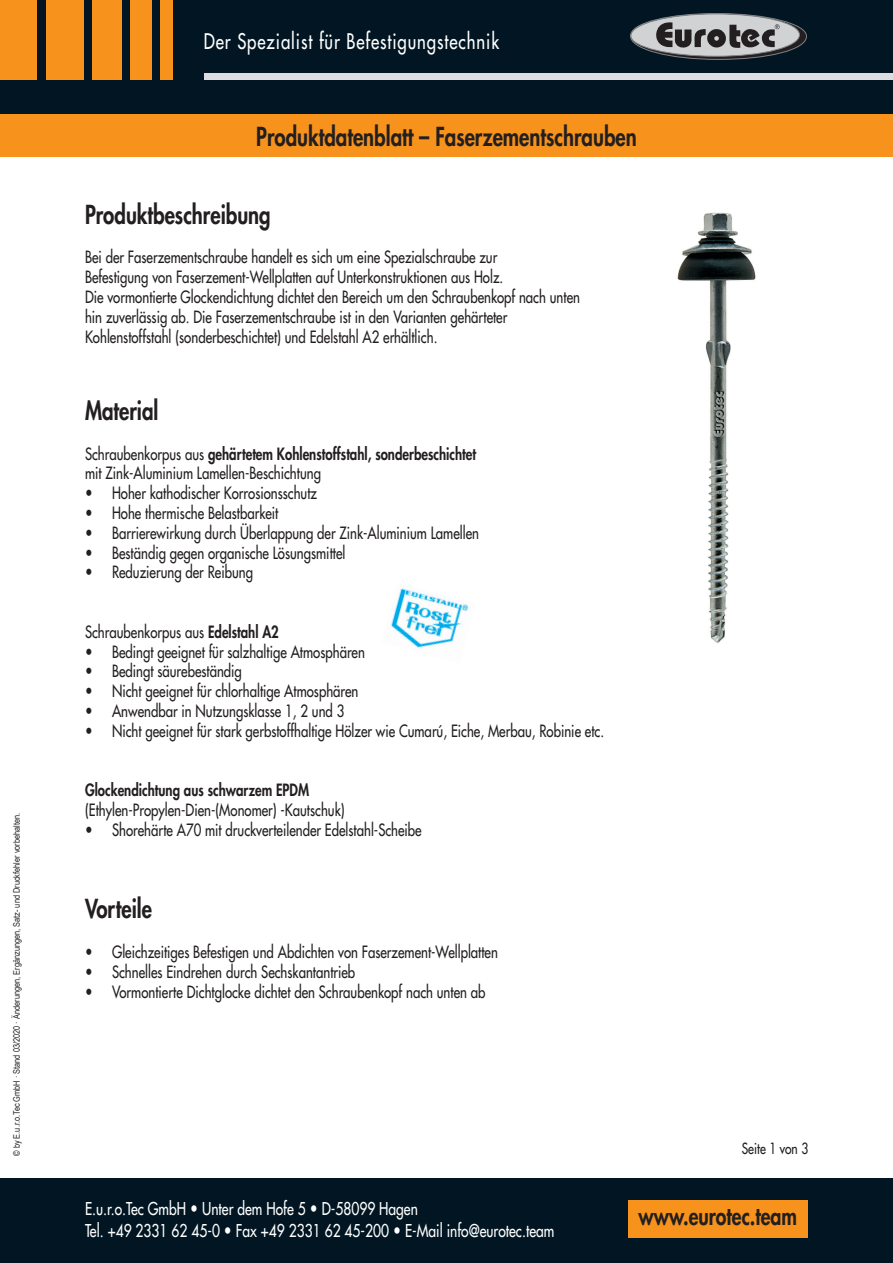
<style>
.page{position:relative;width:893px;height:1263px;background:#fff}
.page>*{position:absolute;margin:0;border:0;box-sizing:border-box;transform-origin:0 0}
.t1{font:800 25.5px "Futura Std";color:#231f20;scale:.8 1}
.t2{font:800 24.3px "Futura Std";color:#231f20;scale:.8 1}
.t3{font:500 21px "Futura Std";letter-spacing:.055em;color:#fff;scale:.8 1}
.t4{font:500 17.25px/22.5px "Futura Std";color:#fff;scale:.8 1}
.t5{font:500 16.5px/19.8px "Futura Std";color:#231f20;scale:.8 1}
.t6{font:800 16.5px "Futura Std";color:#231f20;scale:.8 1}
.t7{font:500 15px "Futura Std";color:#231f20;scale:.8 1}
.t8{font:9px "Arial Narrow";color:#231f20}
.s1{font-weight:800}
</style>
<div class="page">
<div style="left:0;top:0;width:893px;height:137px;background:#011622"></div>
<div style="left:204px;top:74px;width:689px;height:6px;background:#dcdddf"></div>
<svg style="left:630px;top:13px;width:176px;height:46px"></svg>
<div style="left:631px;top:14px;width:168px;height:42px;background:#d1d2d4;border-radius:50%"></div>
<div style="left:630px;top:14px;width:170px;height:43px;border:1px solid #808285;border-radius:50%"></div>
<div style="left:630px;top:13px;width:177px;height:47px;border:1px solid #808285;border-radius:50%"></div>
<svg style="left:656px;top:22px;width:124px;height:27px"></svg>
<div style="left:0;top:0;width:37px;height:80px;background:#f7931d"></div>
<div style="left:46px;top:0;width:38px;height:80px;background:#f7931d"></div>
<div style="left:92px;top:0;width:30px;height:80px;background:#f7931d"></div>
<div style="left:131px;top:0;width:21px;height:80px;background:#f7931d"></div>
<div style="left:161px;top:0;width:12px;height:80px;background:#f7931d"></div>
<div style="left:0;top:114px;width:893px;height:43px;background:#f7931d"></div>
<div style="left:0;top:1178px;width:893px;height:85px;background:#011622"></div>
<div style="left:628px;top:1200px;width:180px;height:37px;background:#f7931d"></div>
<img style="left:677px;top:212px;width:79px;height:431px">
<img style="left:391px;top:588px;width:78px;height:60px">
<p class="t8" style="left:10px;top:1156px;width:345px;rotate:-90deg">© by E.u.r.o.Tec GmbH · Stand 03/2020 · Änderungen, Ergänzungen, Satz- und Druckfehler vorbehalten.</p>
<p class="t3" style="left:204px;top:28px;width:371px">Der Spezialist für Befestigungstechnik</p>
<h1 class="t1" style="left:256px;top:121px;width:477px">Produktdatenblatt – Faserzementschrauben</h1>
<h1 class="t1" style="left:85px;top:198px;width:234px">Produktbeschreibung</h1>
<p class="t5" style="left:85px;top:247px;width:620px">Bei der Faserzementschraube handelt es sich um eine Spezialschraube zur<br>Befestigung von Faserzement-Wellplatten auf Unterkonstruktionen aus Holz.<br>Die vormontierte Glockendichtung dichtet den Bereich um den Schraubenkopf nach unten hin zuverlässig ab. Die Faserzementschraube ist in den Varianten gehärteter Kohlenstoffstahl (sonderbeschichtet) und Edelstahl A2 erhältlich.</p>
<h1 class="t1" style="left:85px;top:394px;width:93px">Material</h1>
<p class="t5" style="left:85px;top:444px;width:490px">Schraubenkorpus aus <span class="s1">gehärtetem Kohlenstoffstahl, sonderbeschichtet </span>mit Zink-Aluminium Lamellen-Beschichtung</p>
<p class="t5" style="left:85px;top:483px;width:292px">• Hoher kathodischer Korrosionsschutz</p>
<p class="t5" style="left:85px;top:503px;width:243px">• Hohe thermische Belastbarkeit</p>
<p class="t5" style="left:85px;top:523px;width:494px">• Barrierewirkung durch Überlappung der Zink-Aluminium Lamellen</p>
<p class="t5" style="left:85px;top:543px;width:327px">• Beständig gegen organische Lösungsmittel</p>
<p class="t5" style="left:85px;top:562px;width:211px">• Reduzierung der Reibung</p>
<p class="t5" style="left:85px;top:622px;width:244px">Schraubenkorpus aus <span class="s1">Edelstahl A2</span></p>
<p class="t5" style="left:85px;top:642px;width:351px">• Bedingt geeignet für salzhaltige Atmosphären</p>
<p class="t5" style="left:85px;top:661px;width:198px">• Bedingt säurebeständig</p>
<p class="t5" style="left:85px;top:681px;width:343px">• Nicht geeignet für chlorhaltige Atmosphären</p>
<p class="t5" style="left:85px;top:701px;width:326px">• Anwendbar in Nutzungsklasse 1, 2 und 3</p>
<p class="t5" style="left:85px;top:721px;width:650px">• Nicht geeignet für stark gerbstoffhaltige Hölzer wie Cumarú, Eiche, Merbau, Robinie etc.</p>
<p class="t6" style="left:85px;top:780px;width:281px">Glockendichtung aus schwarzem EPDM</p>
<p class="t5" style="left:85px;top:800px;width:326px">(Ethylen-Propylen-Dien-(Monomer) -Kautschuk)</p>
<p class="t5" style="left:85px;top:820px;width:422px">• Shorehärte A70 mit druckverteilender Edelstahl-Scheibe</p>
<h1 class="t1" style="left:85px;top:893px;width:85px">Vorteile</h1>
<p class="t5" style="left:85px;top:942px;width:518px">• Gleichzeitiges Befestigen und Abdichten von Faserzement-Wellplatten</p>
<p class="t5" style="left:85px;top:962px;width:339px">• Schnelles Eindrehen durch Sechskantantrieb</p>
<p class="t5" style="left:85px;top:982px;width:502px">• Vormontierte Dichtglocke dichtet den Schraubenkopf nach unten ab</p>
<p class="t7" style="left:742px;top:1139px;width:85px">Seite 1 von 3</p>
<p class="t4" style="left:85px;top:1197px;width:588px">E.u.r.o.Tec GmbH <span class="s1">•</span> Unter dem Hofe 5 <span class="s1">•</span> D-58099 Hagen<br>Tel. +49 2331 62 45-0 <span class="s1">•</span> Fax +49 2331 62 45-200 <span class="s1">•</span> E-Mail info@eurotec.team</p>
<h2 class="t2" style="left:638px;top:1201px;width:200px">www.eurotec.team</h2>
</div>
